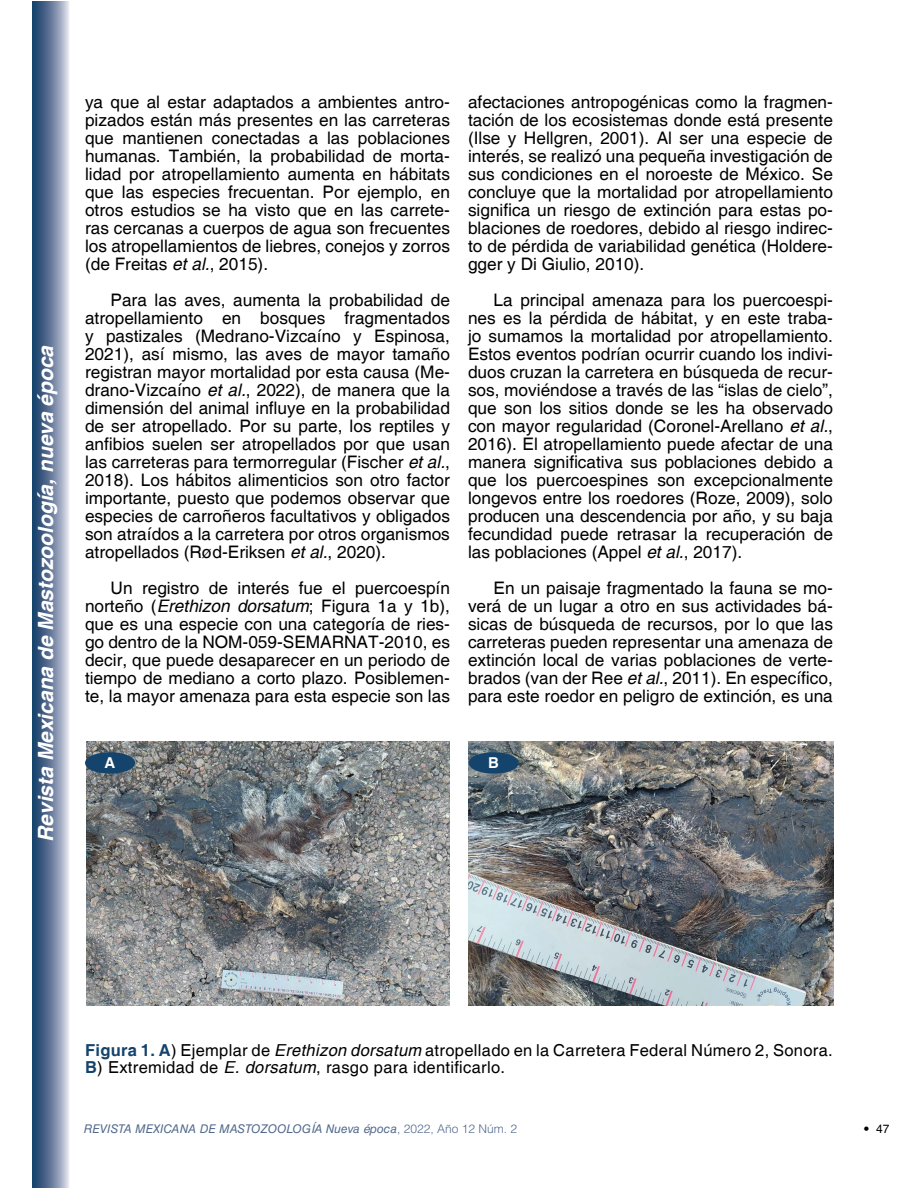
<style>
.page{position:relative;width:918px;height:1188px;background:#fff}
.page>*{position:absolute;margin:0;border:0;box-sizing:border-box;transform-origin:0 0}
.t1{font:italic 700 21px "Helvetica";color:#fff}
.texto_sin_sangría_ok{font:17.25px/18px "Helvetica";color:#000;text-align:justify}
.pie_de_foto_ok{font:16.5px/16.5px "Helvetica";letter-spacing:.02em;color:#000}
.Subtitulo_2_ok{font:700 15px "Helvetica";color:#fff}
.t2{font:italic 12px "Helvetica LT Std";color:#52698d}
.t3{font:12px "Helvetica LT Std";color:#000}
.s1{font-style:italic}
.s2{font-weight:700;color:#14436c}
.s3{font-weight:300;font-style:normal}
.s4{font-weight:300}
</style>
<div class="page">
<svg style="left:32px;top:1px;width:37px;height:1187px;background:#6c81a0"></svg>
<img style="left:468px;top:742px;width:366px;height:264px">
<img style="left:86px;top:741px;width:364px;height:265px">
<div style="left:86px;top:753px;width:48px;height:20px;background:#14436c;border-radius:50%"></div>
<div style="left:85px;top:752px;width:50px;height:22px;border:2px solid #14436c;border-radius:50%"></div>
<div style="left:469px;top:753px;width:49px;height:20px;background:#14436c;border-radius:50%"></div>
<div style="left:469px;top:752px;width:50px;height:22px;border:2px solid #14436c;border-radius:50%"></div>
<p class="t1" style="left:33px;top:842px;width:498px;rotate:-90deg">Revista Mexicana de Mastozoología, nueva época</p>
<p class="texto_sin_sangría_ok" style="left:85px;top:94px;width:366px">ya que al estar adaptados a ambientes antro&shy;pizados están más presentes en las carreteras que mantienen conectadas a las poblaciones humanas. También, la probabilidad de morta&shy;lidad por atropellamiento aumenta en hábitats que las especies frecuentan. Por ejemplo, en otros estudios se ha visto que en las carrete&shy;ras cercanas a cuerpos de agua son frecuentes los atropellamientos de liebres, conejos y zorros (de Freitas <span class="s1">et al.</span>, 2015).</p>
<p class="texto_sin_sangría_ok" style="left:85px;top:292px;width:366px;text-indent:26px">Para las aves, aumenta la probabilidad de atropellamiento en bosques fragmentados y pastizales (Medrano-Vizcaíno y Espinosa, 2021), así mismo, las aves de mayor tamaño registran mayor mortalidad por esta causa (Me&shy;drano-Vizcaíno <span class="s1">et al.</span>, 2022), de manera que la dimensión del animal influye en la probabilidad de ser atropellado. Por su parte, los reptiles y anfibios suelen ser atropellados por que usan las carreteras para termorregular (Fischer <span class="s1">et al.</span>, 2018). Los hábitos alimenticios son otro factor importante, puesto que podemos observar que especies de carroñeros facultativos y obligados son atraídos a la carretera por otros organismos atropellados (Rød-Eriksen <span class="s1">et al.</span>, 2020).</p>
<p class="texto_sin_sangría_ok" style="left:85px;top:580px;width:366px;text-indent:26px">Un registro de interés fue el puercoespín norteño (<span class="s1">Erethizon dorsatum</span>; Figura 1a y 1b), que es una especie con una categoría de ries&shy;go dentro de la NOM-059-SEMARNAT-2010, es decir, que puede desaparecer en un periodo de tiempo de mediano a corto plazo. Posiblemen&shy;te, la mayor amenaza para esta especie son las</p>
<p class="texto_sin_sangría_ok" style="left:468px;top:94px;width:366px">afectaciones antropogénicas como la fragmen&shy;tación de los ecosistemas donde está presente (Ilse y Hellgren, 2001). Al ser una especie de interés, se realizó una pequeña investigación de sus condiciones en el noroeste de México. Se concluye que la mortalidad por atropellamiento significa un riesgo de extinción para estas po&shy;blaciones de roedores, debido al riesgo indirec&shy;to de pérdida de variabilidad genética (Holdere&shy;gger y Di Giulio, 2010).</p>
<p class="texto_sin_sangría_ok" style="left:468px;top:292px;width:366px;text-indent:26px">La principal amenaza para los puercoespi&shy;nes es la pérdida de hábitat, y en este traba&shy;jo sumamos la mortalidad por atropellamiento.<br>Estos eventos podrían ocurrir cuando los indivi&shy;duos cruzan la carretera en búsqueda de recur&shy;sos, moviéndose a través de las “islas de cielo”, que son los sitios donde se les ha observado con mayor regularidad (Coronel-Arellano <span class="s1">et al.</span>, 2016). El atropellamiento puede afectar de una manera significativa sus poblaciones debido a que los puercoespines son excepcionalmente longevos entre los roedores (Roze, 2009), solo producen una descendencia por año, y su baja fecundidad puede retrasar la recuperación de las poblaciones (Appel <span class="s1">et al.</span>, 2017).</p>
<p class="texto_sin_sangría_ok" style="left:468px;top:580px;width:366px;text-indent:26px">En un paisaje fragmentado la fauna se mo&shy;verá de un lugar a otro en sus actividades bá&shy;sicas de búsqueda de recursos, por lo que las carreteras pueden representar una amenaza de extinción local de varias poblaciones de verte&shy;brados (van der Ree <span class="s1">et al.</span>, 2011). En específico, para este roedor en peligro de extinción, es una</p>
<p class="Subtitulo_2_ok" style="left:104px;top:754px;width:12px">A</p>
<p class="Subtitulo_2_ok" style="left:488px;top:754px;width:12px">B</p>
<p class="pie_de_foto_ok" style="left:85px;top:1043px;width:749px"><span class="s2">Figura 1. A</span>) Ejemplar de <span class="s1">Erethizon dorsatum</span> atropellado en la Carretera Federal Número 2, Sonora.<br><span class="s2">B</span>) Extremidad de <span class="s1">E. dorsatum</span>, rasgo para identificarlo.</p>
<p class="t2" style="left:84px;top:1121px;width:435px">REVISTA MEXICANA DE MASTOZOOLOGÍA Nueva época<span class="s3">, 2022, Año 12 Núm. 2</span></p>
<p class="t3" style="left:864px;top:1121px;width:28px"><span class="s4">•</span> 47</p>
</div>
